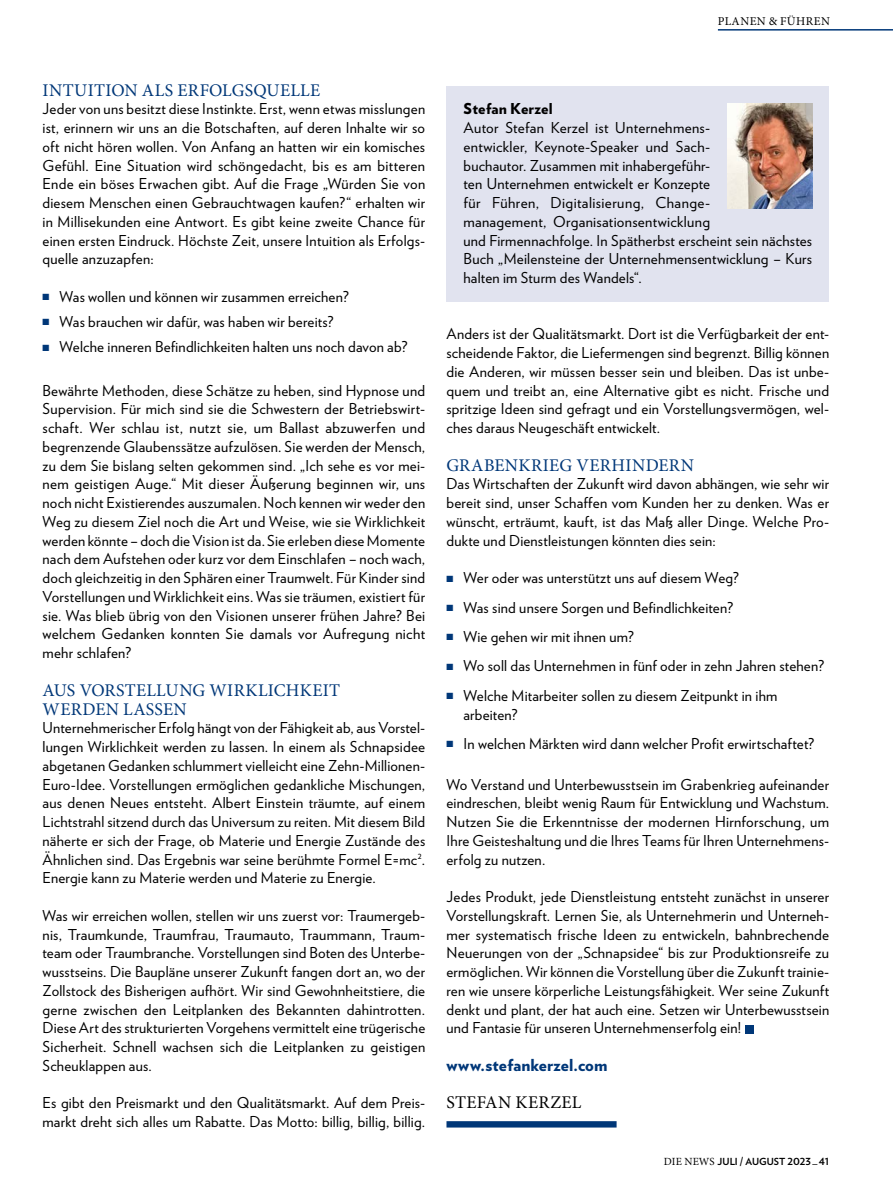
<style>
.page{position:relative;width:893px;height:1191px;background:#fff}
.page>*{position:absolute;margin:0;border:0;box-sizing:border-box;transform-origin:0 0}
.t1{font:17.85px/18.8px "Minion Pro";letter-spacing:.01em;color:#003778}
.t2{font:17.85px "Minion Pro";letter-spacing:.01em;color:#000}
.t3{font:900 16.5px "Verlag";letter-spacing:.01em;color:#003778}
.t4{font:15px/18.8px "Verlag";letter-spacing:.015em;color:#000;text-align:justify}
.t5{font:900 15px "Verlag";letter-spacing:.01em;color:#000}
.t6{font:12px "Minion Pro";letter-spacing:.04em;color:#000}
.t7{font:700 9.75px "Verlag";color:#000}
.s1{color:#003778}
.s2{font-family:"Minion Pro";font-weight:400;font-size:10.95px}
</style>
<div class="page">
<hr style="left:0;top:374px;width:1px;height:150px;background:#000">
<hr style="left:718px;top:29px;width:175px;height:2px;background:#003778">
<div style="left:745px;top:1024px;width:8px;height:9px;background:#003778"></div>
<div style="left:446px;top:87px;width:383px;height:215px;background:#e1e3ef"></div>
<img style="left:727px;top:104px;width:85px;height:105px">
<svg style="left:446px;top:1121px;width:171px;height:6px"></svg>
<p class="t6" style="left:718px;top:13px;width:32px">PLANEN</p>
<p class="t6" style="left:769px;top:13px;width:54px">&amp; FÜHREN</p>
<p class="t1" style="left:43px;top:81px;width:279px">INTUITION ALS ERFOLGSQUELLE</p>
<p class="t4" style="left:43px;top:99px;width:384px">Jeder von uns besitzt diese Instinkte. Erst, wenn etwas misslungen ist, erinnern wir uns an die Botschaften, auf deren Inhalte wir so oft nicht hören wollen. Von Anfang an hatten wir ein komisches Gefühl. Eine Situation wird schöngedacht, bis es am bitteren Ende ein böses Erwachen gibt. Auf die Frage „Würden Sie von diesem Menschen einen Gebrauchtwagen kaufen?“ erhalten wir in Millisekunden eine Antwort. Es gibt keine zweite Chance für einen ersten Eindruck. Höchste Zeit, unsere Intuition als Erfolgs&shy;quelle anzuzapfen:</p>
<p class="t4" style="left:43px;top:286px;width:308px"><span class="s1">■</span> Was wollen und können wir zusammen erreichen?</p>
<p class="t4" style="left:43px;top:311px;width:292px"><span class="s1">■</span> Was brauchen wir dafür, was haben wir bereits?</p>
<p class="t4" style="left:43px;top:336px;width:366px"><span class="s1">■</span> Welche inneren Befindlichkeiten halten uns noch davon ab?</p>
<p class="t4" style="left:43px;top:380px;width:384px">Bewährte Methoden, diese Schätze zu heben, sind Hypnose und Supervision. Für mich sind sie die Schwestern der Betriebswirt&shy;schaft. Wer schlau ist, nutzt sie, um Ballast abzuwerfen und begrenzende Glaubenssätze aufzulösen. Sie werden der Mensch, zu dem Sie bislang selten gekommen sind. „Ich sehe es vor mei&shy;nem geistigen Auge.“ Mit dieser Äußerung beginnen wir, uns noch nicht Existierendes auszumalen. Noch kennen wir weder den Weg zu diesem Ziel noch die Art und Weise, wie sie Wirklichkeit werden könnte – doch die Vision ist da. Sie erleben diese Momente nach dem Aufstehen oder kurz vor dem Einschlafen – noch wach, doch gleichzeitig in den Sphären einer Traumwelt. Für Kinder sind Vorstellungen und Wirklichkeit eins. Was sie träumen, existiert für sie. Was blieb übrig von den Visionen unserer frühen Jahre? Bei welchem Gedanken konnten Sie damals vor Aufregung nicht mehr schlafen?</p>
<p class="t1" style="left:43px;top:681px;width:299px">AUS VORSTELLUNG WIRKLICHKEIT<br>WERDEN LASSEN</p>
<p class="t4" style="left:43px;top:717px;width:384px">Unternehmerischer Erfolg hängt von der Fähigkeit ab, aus Vorstel&shy;lungen Wirklichkeit werden zu lassen. In einem als Schnapsidee abgetanen Gedanken schlummert vielleicht eine Zehn-Millionen-Euro-Idee. Vorstellungen ermöglichen gedankliche Mischungen, aus denen Neues entsteht. Albert Einstein träumte, auf einem Lichtstrahl sitzend durch das Universum zu reiten. Mit diesem Bild näherte er sich der Frage, ob Materie und Energie Zustände des Ähnlichen sind. Das Ergebnis war seine berühmte Formel E=mc<sup>2</sup>.<br>Energie kann zu Materie werden und Materie zu Energie.</p>
<p class="t4" style="left:43px;top:905px;width:384px">Was wir erreichen wollen, stellen wir uns zuerst vor: Traumergeb&shy;nis, Traumkunde, Traumfrau, Traumauto, Traummann, Traum&shy;team oder Traumbranche. Vorstellungen sind Boten des Unterbe&shy;wusstseins. Die Baupläne unserer Zukunft fangen dort an, wo der Zollstock des Bisherigen aufhört. Wir sind Gewohnheitstiere, die gerne zwischen den Leitplanken des Bekannten dahintrotten.<br>Diese Art des strukturierten Vorgehens vermittelt eine trügerische Sicherheit. Schnell wachsen sich die Leitplanken zu geistigen Scheuklappen aus.</p>
<p class="t4" style="left:43px;top:1092px;width:384px">Es gibt den Preismarkt und den Qualitätsmarkt. Auf dem Preis&shy;markt dreht sich alles um Rabatte. Das Motto: billig, billig, billig.</p>
<p class="t5" style="left:463px;top:96px;width:91px">Stefan Kerzel</p>
<p class="t4" style="left:463px;top:117px;width:350px;text-align:left">Autor Stefan Kerzel ist Unternehmens-<br>entwickler, Keynote-Speaker und Sach-<br>buchautor. Zusammen mit inhabergeführ-<br>ten Unternehmen entwickelt er Konzepte<br>für Führen, Digitalisierung, Change-<br>management, Organisationsentwicklung<br>und Firmennachfolge. In Spätherbst erscheint sein nächstes Buch „Meilensteine der Unternehmensentwicklung – Kurs halten im Sturm des Wandels“.</p>
<p class="t4" style="left:446px;top:324px;width:384px">Anders ist der Qualitätsmarkt. Dort ist die Verfügbarkeit der ent&shy;scheidende Faktor, die Liefermengen sind begrenzt. Billig können die Anderen, wir müssen besser sein und bleiben. Das ist unbe&shy;quem und treibt an, eine Alternative gibt es nicht. Frische und spritzige Ideen sind gefragt und ein Vorstellungsvermögen, wel&shy;ches daraus Neugeschäft entwickelt.</p>
<p class="t1" style="left:447px;top:456px;width:249px">GRABENKRIEG VERHINDERN</p>
<p class="t4" style="left:446px;top:474px;width:384px">Das Wirtschaften der Zukunft wird davon abhängen, wie sehr wir bereit sind, unser Schaffen vom Kunden her zu denken. Was er wünscht, erträumt, kauft, ist das Maß aller Dinge. Welche Pro&shy;dukte und Dienstleistungen könnten dies sein:</p>
<p class="t4" style="left:446px;top:567px;width:294px"><span class="s1">■</span> Wer oder was unterstützt uns auf diesem Weg?</p>
<p class="t4" style="left:446px;top:597px;width:288px"><span class="s1">■</span> Was sind unsere Sorgen und Befindlichkeiten?</p>
<p class="t4" style="left:446px;top:626px;width:189px"><span class="s1">■</span> Wie gehen wir mit ihnen um?</p>
<p class="t4" style="left:446px;top:656px;width:379px"><span class="s1">■</span> Wo soll das Unternehmen in fünf oder in zehn Jahren stehen?</p>
<p class="t4" style="left:463px;top:685px;width:315px;text-indent:-17px"><span class="s1">■</span> Welche Mitarbeiter sollen zu diesem Zeitpunkt in ihm arbeiten?</p>
<p class="t4" style="left:446px;top:733px;width:369px"><span class="s1">■</span> In welchen Märkten wird dann welcher Profit erwirtschaftet?</p>
<p class="t4" style="left:446px;top:774px;width:384px">Wo Verstand und Unterbewusstsein im Grabenkrieg aufeinander eindreschen, bleibt wenig Raum für Entwicklung und Wachstum.<br>Nutzen Sie die Erkenntnisse der modernen Hirnforschung, um Ihre Geisteshaltung und die Ihres Teams für Ihren Unternehmens&shy;erfolg zu nutzen.</p>
<p class="t4" style="left:446px;top:886px;width:384px">Jedes Produkt, jede Dienstleistung entsteht zunächst in unserer Vorstellungskraft. Lernen Sie, als Unternehmerin und Unterneh&shy;mer systematisch frische Ideen zu entwickeln, bahnbrechende Neuerungen von der „Schnapsidee“ bis zur Produktionsreife zu ermöglichen. Wir können die Vorstellung über die Zukunft trainie&shy;ren wie unsere körperliche Leistungsfähigkeit. Wer seine Zukunft denkt und plant, der hat auch eine. Setzen wir Unterbewusstsein und Fantasie für unseren Unternehmenserfolg ein!</p>
<p class="t3" style="left:446px;top:1051px;width:162px">www.stefankerzel.com</p>
<p class="t2" style="left:447px;top:1090px;width:136px">STEFAN KERZEL</p>
<p class="t7" style="left:664px;top:1153px;width:167px"><span class="s2">DIE NEWS</span> JULI / AUGUST 2023 _ 41</p>
</div>
